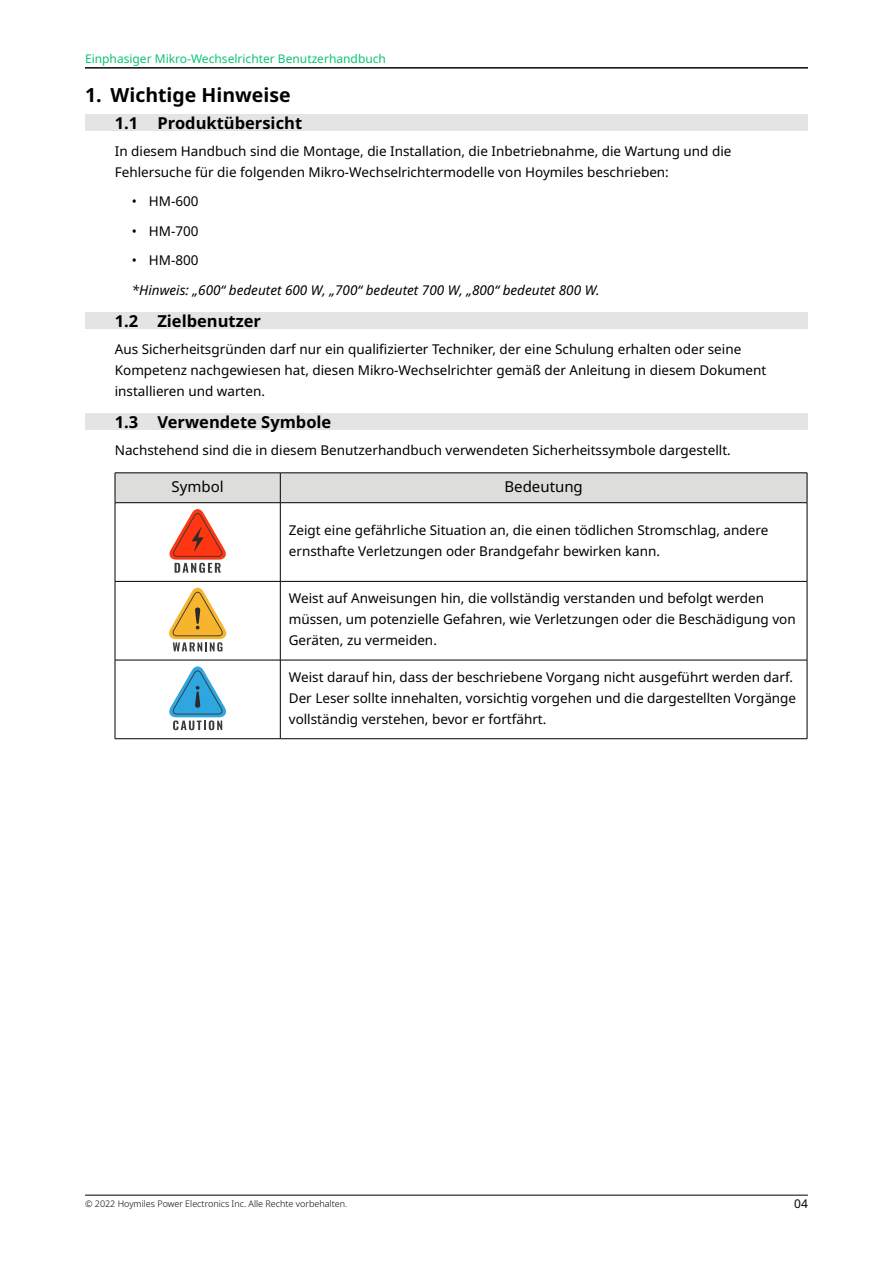
<style>
.page{position:relative;width:893px;height:1263px;background:#fff}
.page>*{position:absolute;margin:0;border:0;box-sizing:border-box;transform-origin:0 0}
.t1{font:700 19.5px "Noto Sans";color:#000}
.t2{font:700 16.5px "Noto Sans";color:#000}
.t3{font:15px "Noto Sans";color:#000}
.t4{font:13.5px/21px "Noto Sans";color:#000}
.t5{font:italic 13.5px "Noto Sans";color:#000}
.t6{font:12px "Noto Sans";color:#0ac476}
.t7{font:12px "Noto Sans";color:#000}
.t8{font:300 9px "Noto Sans";color:#000}
</style>
<div class="page">
<hr style="left:85px;top:1195px;width:723px;height:1px;background:#000">
<div style="left:85px;top:115px;width:723px;height:16px;background:#e4e4e4"></div>
<div style="left:85px;top:313px;width:723px;height:16px;background:#e4e4e4"></div>
<div style="left:85px;top:414px;width:723px;height:16px;background:#e4e4e4"></div>
<div style="left:115px;top:473px;width:693px;height:30px;background:#dddddc"></div>
<hr style="left:115px;top:502px;width:165px;height:1px;background:#000">
<hr style="left:115px;top:503px;width:1px;height:78px;background:#000">
<hr style="left:280px;top:502px;width:527px;height:1px;background:#000">
<hr style="left:280px;top:503px;width:1px;height:78px;background:#000">
<hr style="left:807px;top:503px;width:1px;height:78px;background:#000">
<hr style="left:115px;top:581px;width:165px;height:1px;background:#000">
<hr style="left:115px;top:582px;width:1px;height:78px;background:#000">
<hr style="left:280px;top:581px;width:527px;height:1px;background:#000">
<hr style="left:280px;top:582px;width:1px;height:78px;background:#000">
<hr style="left:807px;top:582px;width:1px;height:78px;background:#000">
<hr style="left:115px;top:660px;width:165px;height:1px;background:#000">
<hr style="left:115px;top:660px;width:1px;height:78px;background:#000">
<hr style="left:280px;top:660px;width:527px;height:1px;background:#000">
<hr style="left:280px;top:660px;width:1px;height:78px;background:#000">
<hr style="left:807px;top:660px;width:1px;height:78px;background:#000">
<hr style="left:115px;top:738px;width:165px;height:1px;background:#000">
<hr style="left:280px;top:738px;width:527px;height:1px;background:#000">
<svg style="left:169px;top:509px;width:57px;height:64px"></svg>
<svg style="left:169px;top:588px;width:58px;height:63px"></svg>
<svg style="left:169px;top:666px;width:57px;height:64px"></svg>
<hr style="left:85px;top:68px;width:723px;height:1px;background:#000">
<p class="t6" style="left:85px;top:51px;width:302px">Einphasiger Mikro-Wechselrichter Benutzerhandbuch</p>
<h1 class="t1" style="left:85px;top:81px;width:207px">1. Wichtige Hinweise</h1>
<p class="t2" style="left:115px;top:111px;width:189px">1.1 Produktübersicht</p>
<p class="t4" style="left:115px;top:141px;width:618px">In diesem Handbuch sind die Montage, die Installation, die Inbetriebnahme, die Wartung und die<br>Fehlersuche für die folgenden Mikro-Wechselrichtermodelle von Hoymiles beschrieben:</p>
<p class="t4" style="left:132px;top:191px;width:68px">• HM-600</p>
<p class="t4" style="left:132px;top:221px;width:68px">• HM-700</p>
<p class="t4" style="left:132px;top:250px;width:68px">• HM-800</p>
<p class="t5" style="left:132px;top:280px;width:469px">*Hinweis: „600“ bedeutet 600 W, „700“ bedeutet 700 W, „800“ bedeutet 800 W.</p>
<p class="t2" style="left:115px;top:309px;width:148px">1.2 Zielbenutzer</p>
<p class="t4" style="left:115px;top:339px;width:653px">Aus Sicherheitsgründen darf nur ein qualifizierter Techniker, der eine Schulung erhalten oder seine<br>Kompetenz nachgewiesen hat, diesen Mikro-Wechselrichter gemäß der Anleitung in diesem Dokument installieren und warten.</p>
<p class="t2" style="left:115px;top:410px;width:218px">1.3 Verwendete Symbole</p>
<p class="t4" style="left:115px;top:440px;width:617px">Nachstehend sind die in diesem Benutzerhandbuch verwendeten Sicherheitssymbole dargestellt.</p>
<p class="t3" style="left:172px;top:476px;width:54px">Symbol</p>
<p class="t3" style="left:504px;top:476px;width:80px">Bedeutung</p>
<p class="t4" style="left:289px;top:520px;width:481px">Zeigt eine gefährliche Situation an, die einen tödlichen Stromschlag, andere ernsthafte Verletzungen oder Brandgefahr bewirken kann.</p>
<p class="t4" style="left:289px;top:588px;width:508px">Weist auf Anweisungen hin, die vollständig verstanden und befolgt werden müssen, um potenzielle Gefahren, wie Verletzungen oder die Beschädigung von<br>Geräten, zu vermeiden.</p>
<p class="t4" style="left:289px;top:667px;width:509px">Weist darauf hin, dass der beschriebene Vorgang nicht ausgeführt werden darf.<br>Der Leser sollte innehalten, vorsichtig vorgehen und die dargestellten Vorgänge vollständig verstehen, bevor er fortfährt.</p>
<p class="t8" style="left:85px;top:1197px;width:264px">© 2022 Hoymiles Power Electronics Inc. Alle Rechte vorbehalten.</p>
<p class="t7" style="left:794px;top:1195px;width:15px">04</p>
</div>
